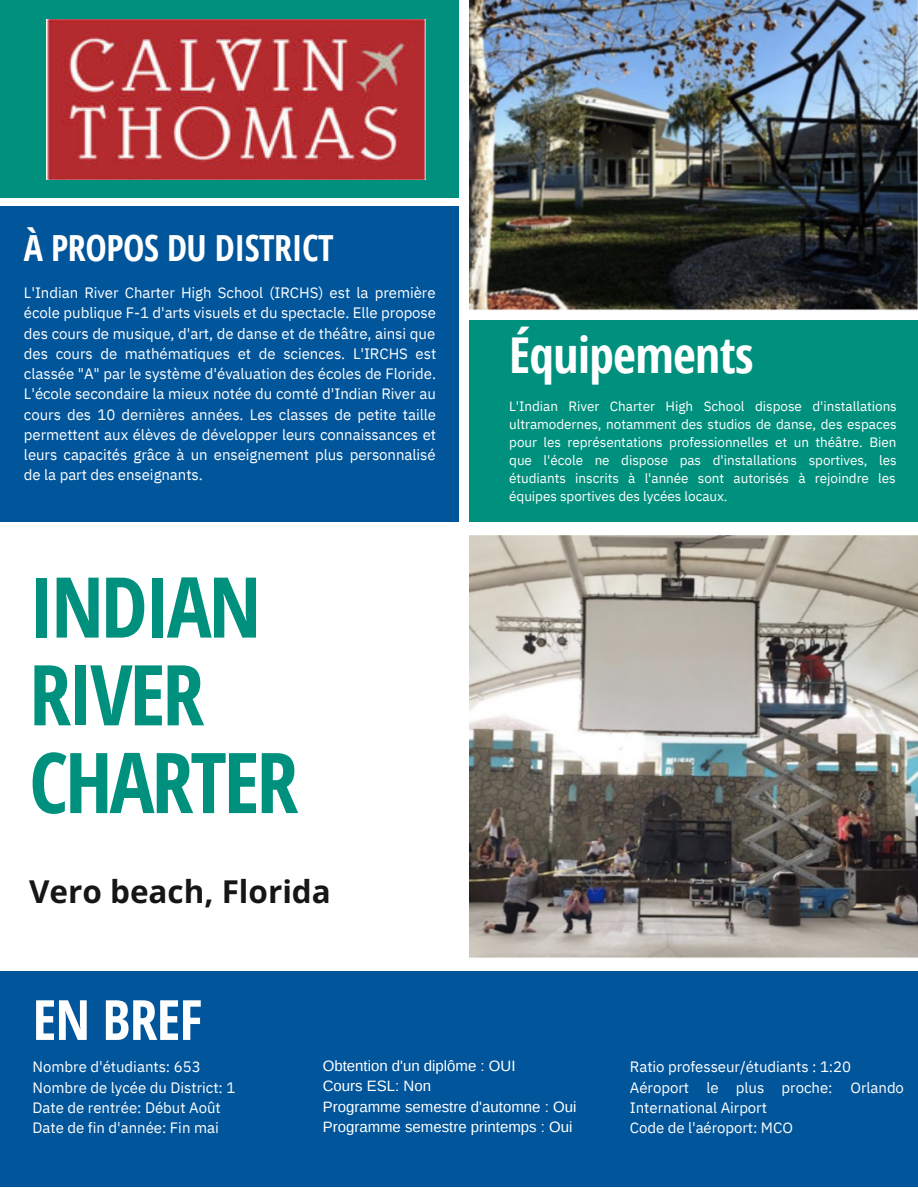
<style>
.page{position:relative;width:918px;height:1188px;background:#fff}
.page>*{position:absolute;margin:0;border:0;box-sizing:border-box;transform-origin:0 0}
.t1{font:700 84px/87.8px "Open Sans Condensed";letter-spacing:-.035em;color:#00917e}
.t2{font:700 55.5px "Open Sans Condensed";letter-spacing:-.015em;color:#fff}
.t3{font:700 49.5px "Open Sans Condensed";letter-spacing:-.01em;color:#fff}
.t4{font:700 36px "Open Sans Condensed";letter-spacing:-.015em;color:#fff}
.t5{font:700 31.5px "Open Sans";color:#171615}
.t6{font:15px/20.2px "IBM Plex Sans";letter-spacing:-.005em;color:#fff}
.t7{font:15px/20.2px "Arimo";color:#fff}
.t8{font:13.5px/18px "IBM Plex Sans";letter-spacing:-.005em;color:#fff;text-align:justify}
</style>
<div class="page">
<div style="left:0;top:971px;width:918px;height:216px;background:#00559b"></div>
<div style="left:469px;top:321px;width:449px;height:201px;background:#00917e"></div>
<div style="left:0;top:206px;width:459px;height:316px;background:#00559b"></div>
<div style="left:0;top:0;width:459px;height:197px;background:#00917e"></div>
<img style="left:469px;top:0;width:449px;height:310px">
<img style="left:469px;top:536px;width:449px;height:422px">
<img style="left:47px;top:20px;width:379px;height:160px">
<h3 class="t4" style="left:24px;top:222px;width:311px">À PROPOS DU DISTRICT</h3>
<p class="t6" style="left:24px;top:282px;width:414px;text-align:justify">L'Indian River Charter High School (IRCHS) est la première école publique F-1 d'arts visuels et du spectacle. Elle propose des cours de musique, d'art, de danse et de théâtre, ainsi que des cours de mathématiques et de sciences. L'IRCHS est classée "A" par le système d'évaluation des écoles de Floride.<br>L'école secondaire la mieux notée du comté d'Indian River au cours des 10 dernières années. Les classes de petite taille permettent aux élèves de développer leurs connaissances et leurs capacités grâce à un enseignement plus personnalisé de la part des enseignants.</p>
<h1 class="t1" style="left:29px;top:561px;width:271px">INDIAN<br>RIVER<br>CHARTER</h1>
<h3 class="t5" style="left:29px;top:870px;width:303px">Vero beach, Florida</h3>
<h2 class="t2" style="left:33px;top:981px;width:171px">EN BREF</h2>
<h3 class="t3" style="left:509px;top:320px;width:246px">Équipements</h3>
<p class="t8" style="left:509px;top:397px;width:389px">L'Indian River Charter High School dispose d'installations ultramodernes, notamment des studios de danse, des espaces pour les représentations professionnelles et un théâtre. Bien que l'école ne dispose pas d'installations sportives, les étudiants inscrits à l'année sont autorisés à rejoindre les équipes sportives des lycées locaux.</p>
<p class="t6" style="left:33px;top:1057px;width:204px">Nombre d'étudiants: 653<br>Nombre de lycée du District: 1<br>Date de rentrée: Début Août<br>Date de fin d'année: Fin mai</p>
<p class="t7" style="left:323px;top:1056px;width:255px">Obtention d'un diplôme : OUI<br>Cours ESL: Non<br>Programme semestre d'automne : Oui<br>Programme semestre printemps : Oui</p>
<p class="t6" style="left:630px;top:1057px;width:276px">Ratio professeur/étudiants : 1:20<br>Aéroport le plus proche: Orlando<br>International Airport<br>Code de l'aéroport: MCO</p>
</div>
